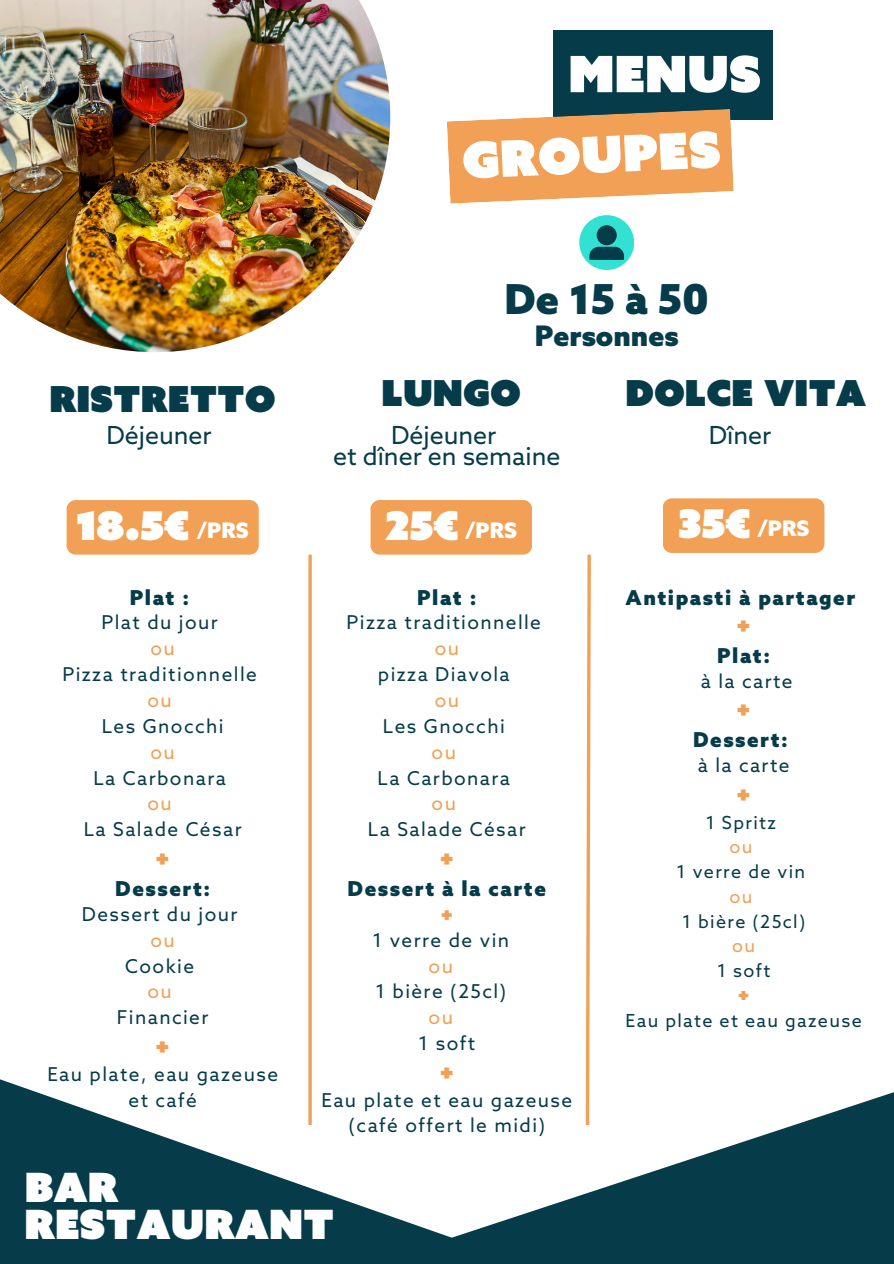
<style>
.page{position:relative;width:894px;height:1264px;background:#fff}
.page>*{position:absolute;margin:0;border:0;box-sizing:border-box;transform-origin:0 0}
.t1{font:50.1px "Azo Sans Uber W01";color:#fff}
.t2{font:900 41.25px "Azo Sans";color:#063c4a}
.t3{font:40.35px "Azo Sans Uber W01";color:#fff}
.t4{font:39.6px "Azo Sans Uber W01";color:#fff}
.t5{font:35.85px "Azo Sans Uber W01";color:#063c4a}
.t6{font:900 28.35px "Azo Sans";color:#063c4a}
.t7{font:24.9px/21.3px "Azo Sans";color:#063c4a;text-align:center}
.t8{font:22.05px "Azo Sans Uber W01";color:#f1a055}
.t9{font:900 21.45px "Azo Sans";color:#fff}
.t10{font:900 20.55px "Azo Sans";letter-spacing:.075em;color:#063c4a}
.t11{font:19.05px/25.8px "Azo Sans";letter-spacing:.075em;color:#063c4a;text-align:center}
.t12{font:19.05px "Azo Sans";letter-spacing:.075em;color:#f1a055}
.t13{font:19.05px "Azo Sans Uber W01";color:#f1a055}
.t14{font:18px "Azo Sans";letter-spacing:.075em;color:#063c4a}
.t15{font:18px "Azo Sans";color:#f1a055}
.t16{font:18px "Azo Sans Uber W01";color:#f1a055}
</style>
<div class="page">
<svg style="left:0;top:1079px;width:155px;height:184px;background:#2b5965"></svg>
<svg style="left:155px;top:1092px;width:738px;height:171px;fill:#063c4a"></svg>
<img style="left:0;top:0;width:390px;height:352px">
<div style="left:553px;top:30px;width:219px;height:90px;background:#063c4a"></div>
<svg style="left:447px;top:109px;width:286px;height:94px;background:#eca767"></svg>
<div style="left:579px;top:215px;width:55px;height:55px;background:#32e1d1;border-radius:50%"></div>
<svg style="left:589px;top:225px;width:35px;height:35px"></svg>
<div style="left:67px;top:500px;width:192px;height:54px;background:#f1a055;border-radius:9px"></div>
<svg style="left:308px;top:554px;width:4px;height:570px;background:#f2ae6f"></svg>
<div style="left:370px;top:500px;width:162px;height:54px;background:#f1a055;border-radius:9px"></div>
<svg style="left:584px;top:554px;width:8px;height:574px"></svg>
<div style="left:662px;top:498px;width:162px;height:55px;background:#f1a055;border-radius:9px"></div>
<h1 class="t1" style="left:568px;top:41px;width:194px">MENUS</h1>
<h1 class="t1" style="left:460px;top:128px;width:260px;rotate:-3deg">GROUPES</h1>
<p class="t5" style="left:49px;top:375px;width:228px">RISTRETTO</p>
<h2 class="t7" style="left:106px;top:424px;width:107px">Déjeuner</h2>
<p class="t2" style="left:504px;top:271px;width:206px">De 15 à 50</p>
<h4 class="t6" style="left:534px;top:316px;width:145px">Personnes</h4>
<p class="t5" style="left:381px;top:369px;width:141px">LUNGO</p>
<p class="t7" style="left:333px;top:424px;width:229px">Déjeuner<br>et dîner en semaine</p>
<p class="t5" style="left:625px;top:369px;width:242px">DOLCE VITA</p>
<p class="t7" style="left:708px;top:424px;width:64px">Dîner</p>
<h5 class="t4" style="left:76px;top:499px;width:115px">18.5€</h5>
<h3 class="t9" style="left:197px;top:515px;width:53px">/PRS</h3>
<h3 class="t4" style="left:385px;top:499px;width:75px">25€</h3>
<h6 class="t9" style="left:465px;top:515px;width:53px">/PRS</h6>
<p class="t10" style="left:130px;top:583px;width:61px">Plat :</p>
<h2 class="t11" style="left:101px;top:609px;width:118px">Plat du jour</h2>
<p class="t12" style="left:150px;top:635px;width:26px">ou</p>
<p class="t11" style="left:62px;top:661px;width:196px">Pizza traditionnelle</p>
<p class="t12" style="left:147px;top:687px;width:26px">ou</p>
<p class="t11" style="left:102px;top:713px;width:123px">Les Gnocchi</p>
<p class="t12" style="left:150px;top:739px;width:26px">ou</p>
<p class="t11" style="left:93px;top:764px;width:134px">La Carbonara</p>
<p class="t12" style="left:147px;top:791px;width:26px">ou</p>
<p class="t11" style="left:84px;top:816px;width:159px">La Salade César</p>
<p class="t8" style="left:156px;top:844px;width:15px">+</p>
<p class="t10" style="left:115px;top:875px;width:96px">Dessert:</p>
<p class="t11" style="left:82px;top:901px;width:157px">Dessert du jour</p>
<p class="t12" style="left:150px;top:927px;width:26px">ou</p>
<p class="t11" style="left:125px;top:952px;width:70px">Cookie</p>
<p class="t12" style="left:147px;top:978px;width:26px">ou</p>
<p class="t11" style="left:117px;top:1004px;width:93px">Financier</p>
<p class="t8" style="left:156px;top:1032px;width:15px">+</p>
<p class="t11" style="left:47px;top:1060px;width:232px">Eau plate, eau gazeuse et café</p>
<p class="t10" style="left:417px;top:583px;width:61px">Plat :</p>
<p class="t11" style="left:346px;top:609px;width:196px">Pizza traditionnelle</p>
<p class="t12" style="left:434px;top:635px;width:26px">ou</p>
<p class="t11" style="left:378px;top:661px;width:133px">pizza Diavola</p>
<p class="t12" style="left:434px;top:687px;width:26px">ou</p>
<p class="t11" style="left:383px;top:713px;width:123px">Les Gnocchi</p>
<p class="t12" style="left:431px;top:739px;width:26px">ou</p>
<p class="t11" style="left:377px;top:764px;width:134px">La Carbonara</p>
<p class="t12" style="left:431px;top:791px;width:26px">ou</p>
<p class="t11" style="left:368px;top:816px;width:159px">La Salade César</p>
<p class="t8" style="left:440px;top:844px;width:15px">+</p>
<p class="t10" style="left:347px;top:875px;width:200px">Dessert à la carte</p>
<p class="t13" style="left:441px;top:902px;width:13px">+</p>
<p class="t11" style="left:372px;top:926px;width:138px">1 verre de vin</p>
<p class="t12" style="left:428px;top:953px;width:26px">ou</p>
<p class="t11" style="left:375px;top:978px;width:132px">1 bière (25cl)</p>
<p class="t12" style="left:428px;top:1004px;width:26px">ou</p>
<p class="t11" style="left:418px;top:1030px;width:58px">1 soft</p>
<p class="t8" style="left:440px;top:1057px;width:15px">+</p>
<p class="t11" style="left:321px;top:1086px;width:252px">Eau plate et eau gazeuse (café offert le midi)</p>
<h6 class="t3" style="left:25px;top:1160px;width:95px">BAR</h6>
<h2 class="t3" style="left:25px;top:1197px;width:311px">RESTAURANT</h2>
<h3 class="t4" style="left:677px;top:497px;width:75px">35€</h3>
<h6 class="t9" style="left:757px;top:514px;width:53px">/PRS</h6>
<p class="t10" style="left:625px;top:583px;width:231px">Antipasti à partager</p>
<p class="t8" style="left:736px;top:611px;width:15px">+</p>
<p class="t10" style="left:717px;top:642px;width:54px">Plat:</p>
<p class="t11" style="left:700px;top:668px;width:93px">à la carte</p>
<p class="t8" style="left:736px;top:695px;width:15px">+</p>
<p class="t10" style="left:693px;top:726px;width:96px">Dessert:</p>
<p class="t11" style="left:697px;top:752px;width:93px">à la carte</p>
<p class="t8" style="left:736px;top:780px;width:15px">+</p>
<p class="t14" style="left:705px;top:810px;width:72px">1 Spritz</p>
<p class="t15" style="left:729px;top:834px;width:24px">ou</p>
<p class="t14" style="left:676px;top:859px;width:130px">1 verre de vin</p>
<p class="t15" style="left:729px;top:884px;width:24px">ou</p>
<p class="t14" style="left:681px;top:909px;width:125px">1 bière (25cl)</p>
<p class="t15" style="left:732px;top:933px;width:24px">ou</p>
<p class="t14" style="left:716px;top:958px;width:55px">1 soft</p>
<p class="t16" style="left:738px;top:983px;width:12px">+</p>
<p class="t14" style="left:625px;top:1008px;width:238px">Eau plate et eau gazeuse</p>
</div>
